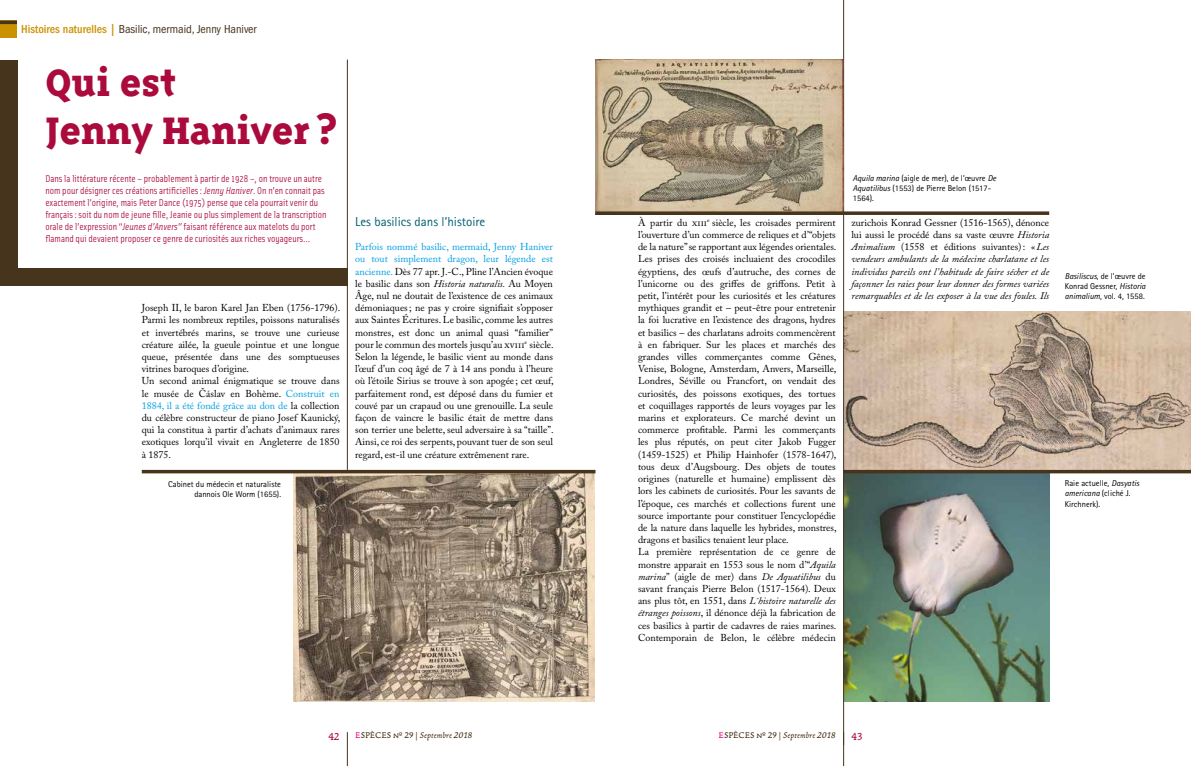
<style>
.page{position:relative;width:1191px;height:766px;background:#fff}
.page>*{position:absolute;margin:0;border:0;box-sizing:border-box;transform-origin:0 0}
.t1{font:800 44px/48px "Triplex Serif OT";color:#aa0b3c}
.t2{font:13px "Rotis Sans Serif";color:#005f72}
.t3{font:condensed 12px "ITC Franklin Gothic Std";color:#47341c}
.t4{font:11px "Francesco";color:#aa0b3c}
.t5{font:10px/12.2px "Adobe Caslon Pro";color:#000}
.t6{font:10px/12px "Solex OT";color:#aa0b3c}
.t7{font:italic 10px/12.2px "Adobe Caslon Pro";color:#000;text-align:justify}
.t8{font:italic 9px "Francesco";letter-spacing:.01em;color:#47341c}
.t9{font:8.5px/10.2px "Rotis Sans Serif";color:#000}
.s1{font-weight:500;color:#ca9200}
.s2{font-style:italic}
.s3{color:#009fe3}
.s4{font-style:normal}
.s5{font-style:normal;color:#e6007d}
</style>
<div class="page">
<hr style="left:347px;top:732px;width:1px;height:33px;background:#47341c">
<hr style="left:843px;top:732px;width:1px;height:33px;background:#47341c">
<div style="left:0;top:21px;width:17px;height:17px;background:#ca9200"></div>
<hr style="left:0;top:21px;width:17px;height:3px;background:#47341c">
<img style="left:844px;top:473px;width:205px;height:228px">
<img style="left:844px;top:311px;width:346px;height:158px">
<img style="left:293px;top:473px;width:302px;height:228px">
<svg style="left:142px;top:469px;width:453px;height:4px;background:#6f604e"></svg>
<svg style="left:844px;top:469px;width:346px;height:4px"></svg>
<hr style="left:347px;top:60px;width:1px;height:409px;background:#47341c">
<hr style="left:843px;top:0;width:1px;height:745px;background:#47341c">
<div style="left:0;top:60px;width:17px;height:216px;background:#47341c"></div>
<div style="left:0;top:268px;width:348px;height:17px;background:#47341c"></div>
<img style="left:595px;top:60px;width:248px;height:151px">
<svg style="left:595px;top:211px;width:454px;height:4px;background:#594730"></svg>
<p class="t3" style="left:21px;top:22px;width:237px"><span class="s1">Histoires naturelles |</span> Basilic, mermaid, Jenny Haniver</p>
<h1 class="t1" style="left:45px;top:59px;width:293px">Qui est<br>Jenny Haniver ?</h1>
<p class="t6" style="left:45px;top:172px;width:283px">Dans la littérature récente – probablement à partir de 1928 –, on trouve un autre nom pour désigner ces créations artificielles: <span class="s2">Jenny Haniver</span>. On n’en connait pas exactement l’origine, mais Peter Dance (1975) pense que cela pourrait venir du français: soit du nom de jeune fille, Jeanie ou plus simplement de la transcription orale de l’expression “<span class="s2">Jeunes d’Anvers”</span> faisant référence aux matelots du port flamand qui devaient proposer ce genre de curiosités aux riches voyageurs…</p>
<p class="t5" style="left:142px;top:301px;width:200px">Joseph II, le baron Karel Jan Eben (1756-1796).<br>Parmi les nombreux reptiles, poissons naturalisés et invertébrés marins, se trouve une curieuse créature ailée, la gueule pointue et une longue queue, présentée dans une des somptueuses vitrines baroques d’origine.<br>Un second animal énigmatique se trouve dans le musée de Čáslav en Bohème. <span class="s3">Construit en 1884, il a été fondé grâce au don de</span> la collection du célèbre constructeur de piano Josef Kaunický, qui la constitua à partir d’achats d’animaux rares exotiques lorqu’il vivait en Angleterre de 1850 à 1875.</p>
<p class="t9" style="left:168px;top:479px;width:114px;text-align:right">Cabinet du médecin et naturaliste dannois Ole Worm (1655).</p>
<h2 class="t2" style="left:355px;top:213px;width:132px">Les basilics dans l’histoire</h2>
<p class="t5" style="left:355px;top:240px;width:200px;text-align:justify"><span class="s3">Parfois nommé basilic, mermaid, Jenny Haniver ou tout simplement dragon, leur légende est ancienne.</span> Dès 77 apr. J.-C., Pline l’Ancien évoque le basilic dans son <span class="s2">Historia naturalis.</span> Au Moyen Âge, nul ne doutait de l’existence de ces animaux démoniaques; ne pas y croire signifiait s’opposer aux Saintes Écritures. Le basilic, comme les autres monstres, est donc un animal quasi “familier” pour le commun des mortels jusqu’au XVIII<sup>e</sup> siècle.<br>Selon la légende, le basilic vient au monde dans l’œuf d’un coq âgé de 7 à 14 ans pondu à l’heure où l’étoile Sirius se trouve à son apogée ; cet œuf, parfaitement rond, est déposé dans du fumier et couvé par un crapaud ou une grenouille. La seule façon de vaincre le basilic était de mettre dans son terrier une belette, seul adversaire à sa “taille”.<br>Ainsi, ce roi des serpents, pouvant tuer de son seul regard, est-il une créature extrêmenent rare.</p>
<p class="t9" style="left:853px;top:173px;width:145px"><span class="s2">Aquila marina</span> (aigle de mer), de l’œuvre <span class="s2">De<br>Aquatilibus</span> (1553) de Pierre Belon (1517-<br>1564).</p>
<p class="t5" style="left:638px;top:216px;width:200px">À partir du XIII<sup>e</sup> siècle, les croisades permirent l’ouverture d’un commerce de reliques et d’“objets de la nature” se rapportant aux légendes orientales.<br>Les prises des croisés incluaient des crocodiles égyptiens, des œufs d’autruche, des cornes de l’unicorne ou des griffes de griffons. Petit à petit, l’intérêt pour les curiosités et les créatures mythiques grandit et – peut-être pour entretenir la foi lucrative en l’existence des dragons, hydres et basilics – des charlatans adroits commencèrent à en fabriquer. Sur les places et marchés des grandes villes commerçantes comme Gênes, Venise, Bologne, Amsterdam, Anvers, Marseille, Londres, Séville ou Francfort, on vendait des curiosités, des poissons exotiques, des tortues et coquillages rapportés de leurs voyages par les marins et explorateurs. Ce marché devint un commerce profitable. Parmi les commerçants les plus réputés, on peut citer Jakob Fugger (1459-1525) et Philip Hainhofer (1578-1647), tous deux d’Augsbourg. Des objets de toutes origines (naturelle et humaine) emplissent dès lors les cabinets de curiosités. Pour les savants de l’époque, ces marchés et collections furent une source importante pour constituer l’encyclopédie de la nature dans laquelle les hybrides, monstres, dragons et basilics tenaient leur place.<br>La première représentation de ce genre de monstre apparait en 1553 sous le nom d’“<span class="s2">Aquila marina</span>” (aigle de mer) dans <span class="s2">De Aquatilibus</span> du savant français Pierre Belon (1517-1564). Deux ans plus tôt, en 1551, dans <span class="s2">L´histoire naturelle des étranges poissons</span>, il dénonce déjà la fabrication de ces basilics à partir de cadavres de raies marines.<br>Contemporain de Belon, le célèbre médecin</p>
<p class="t7" style="left:851px;top:216px;width:199px"><span class="s4">zurichois Konrad Gessner (1516-1565), dénonce lui aussi le procédé dans sa vaste œuvre</span> Historia Animalium <span class="s4">(1558 et éditions suivantes): «</span>Les vendeurs ambulants de la médecine charlatane et les individus pareils ont l’habitude de faire sécher et de façonner les raies pour leur donner des formes variées remarquables et de les exposer à la vue des foules. Ils</p>
<p class="t9" style="left:1064px;top:270px;width:82px;text-align:justify"><span class="s2">Basiliscus</span>, de l’œuvre de Konrad Gessner, <span class="s2">Historia animalium</span>, vol. 4, 1558.</p>
<p class="t9" style="left:1064px;top:478px;width:76px">Raie actuelle, <span class="s2">Dasyatis americana</span> (cliché J.<br>Kirchnerk).</p>
<p class="t4" style="left:328px;top:728px;width:13px">42</p>
<p class="t8" style="left:355px;top:728px;width:119px"><span class="s5">E</span><span class="s4">SPÈCES № 29 |</span> Septembre 2018</p>
<p class="t8" style="left:718px;top:728px;width:119px"><span class="s5">E</span><span class="s4">SPÈCES № 29 |</span> Septembre 2018</p>
<p class="t4" style="left:851px;top:728px;width:13px">43</p>
</div>
